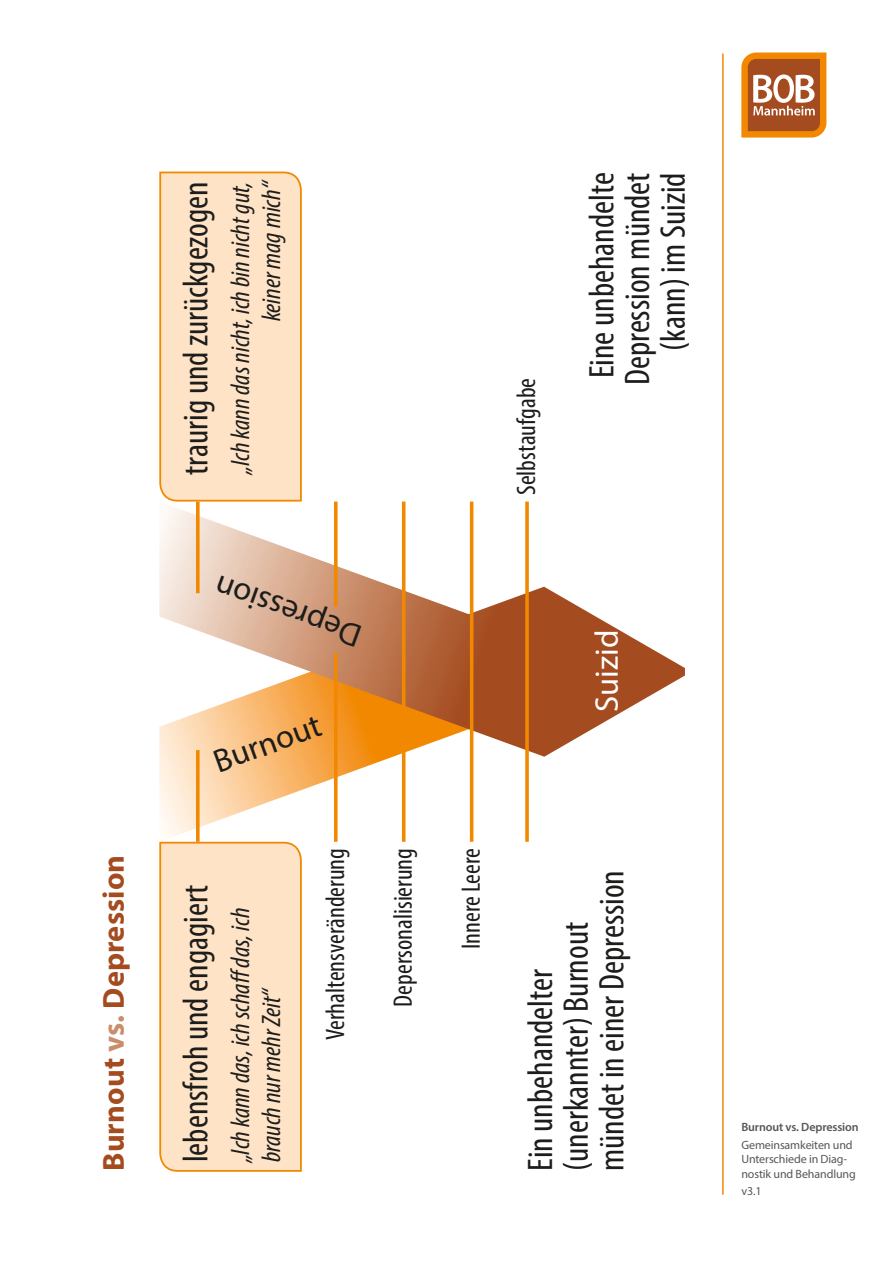
<style>
.page{position:relative;width:893px;height:1263px;background:#fff}
.page>*{position:absolute;margin:0;border:0;box-sizing:border-box;transform-origin:0 0}
.t1{font:condensed 35.7px/35.7px "Myriad Pro";color:#1d1d1b}
.t2{font:32.7px "Myriad Pro";color:#1d1d1b}
.t3{font:32.7px "Myriad Pro";color:#fff}
.t4{font:700 30.3px "Myriad Pro";letter-spacing:.005em;color:#a44b1f}
.t5{font:italic condensed 26.7px/31.2px "Myriad Pro";color:#1d1d1b;text-align:right}
.t6{font:condensed 26.7px "Myriad Pro";color:#1d1d1b}
.t7{font:12px/14.4px "Myriad Pro";letter-spacing:-.01em;color:#575756}
.t8{font:600 12px "Myriad Pro";letter-spacing:-.01em;color:#575756}
.s1{color:#c98d6a}
</style>
<div class="page">
<hr style="left:722px;top:54px;width:2px;height:1140px;background:#f18800">
<svg style="left:741px;top:53px;width:85px;height:85px;background:#c97c40"></svg>
<svg style="left:159px;top:757px;width:315px;height:85px"></svg>
<svg style="left:159px;top:502px;width:526px;height:255px"></svg>
<svg style="left:334px;top:502px;width:4px;height:105px"></svg>
<hr style="left:402px;top:502px;width:3px;height:340px;background:#f18800">
<hr style="left:470px;top:502px;width:3px;height:340px;background:#f18800">
<svg style="left:525px;top:502px;width:4px;height:340px"></svg>
<svg style="left:196px;top:750px;width:4px;height:91px"></svg>
<svg style="left:196px;top:502px;width:4px;height:91px"></svg>
<svg style="left:159px;top:172px;width:143px;height:330px;background:#fddebd"></svg>
<div style="left:159px;top:841px;width:144px;height:331px;background:#fee3c7"></div>
<svg style="left:334px;top:653px;width:4px;height:189px"></svg>
<svg style="left:230px;top:968px;width:19px;height:15px"></svg>
<p class="t4" style="left:94px;top:1171px;width:318px;rotate:-90deg">Burnout <span class="s1">vs.</span> Depression</p>
<p class="t1" style="left:178px;top:475px;width:294px;rotate:-90deg">traurig und zurückgezogen</p>
<p class="t5" style="left:224px;top:474px;width:296px;rotate:-90deg">„Ich kann das nicht, ich bin nicht gut, keiner mag mich“</p>
<p class="t2" style="left:353px;top:656px;width:155px;rotate:-160deg">Depression</p>
<p class="t2" style="left:208px;top:743px;width:113px;rotate:-20deg">Burnout</p>
<p class="t1" style="left:178px;top:1162px;width:279px;rotate:-90deg">lebensfroh und engagiert</p>
<p class="t5" style="left:224px;top:1162px;width:256px;text-align:left;rotate:-90deg">„Ich kann das, ich scha das, ich brauch nur mehr Zeit“</p>
<p class="t6" style="left:319px;top:1040px;width:194px;rotate:-90deg">Verhaltensveränderung</p>
<p class="t6" style="left:387px;top:1007px;width:160px;rotate:-90deg">Depersonalisierung</p>
<p class="t6" style="left:455px;top:949px;width:103px;rotate:-90deg">Innere Leere</p>
<p class="t6" style="left:510px;top:495px;width:119px;rotate:-90deg">Selbstaufgabe</p>
<p class="t1" style="left:583px;top:385px;width:214px;text-align:right;rotate:-90deg">Eine unbehandelte<br>Depression mündet (kann) im Suizid</p>
<p class="t3" style="left:587px;top:712px;width:84px;rotate:-90deg">Suizid</p>
<p class="t1" style="left:522px;top:1171px;width:302px;rotate:-90deg">Ein unbehandelter (unerkannter) Burnout mündet in einer Depression</p>
<p class="t8" style="left:741px;top:1120px;width:119px">Burnout vs. Depression</p>
<p class="t7" style="left:741px;top:1137px;width:116px">Gemeinsamkeiten und<br>Unterschiede in Diag&shy;nostik und Behandlung</p>
<p class="t7" style="left:741px;top:1183px;width:22px">v3.1</p>
</div>
